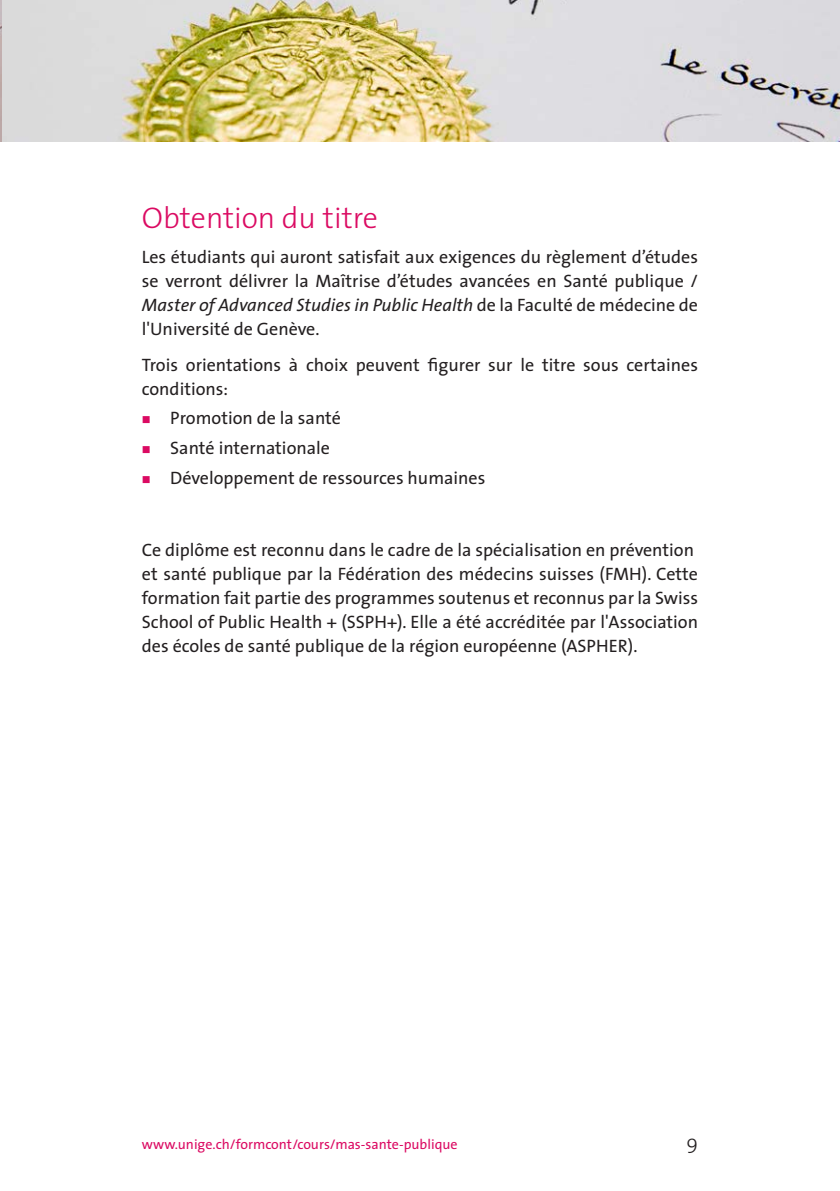
<style>
.page{position:relative;width:840px;height:1191px;background:#fff}
.page>*{position:absolute;margin:0;border:0;box-sizing:border-box;transform-origin:0 0}
.texte{font:300 30px "The Sans";color:#db0a62}
.t1{font:300 20px "The Sans";color:#231f20}
.texte-2{font:18px/24px "The Sans";color:#231f20;text-align:justify}
.retrait5{font:18px "The Sans";color:#231f20}
.t2{font:14px "The Sans";color:#db0a62}
.s1{font-style:italic}
.s2{color:#db0a62}
</style>
<div class="page">
<img style="left:0;top:0;width:839px;height:142px">
<p class="texte" style="left:142px;top:193px;width:237px">Obtention du titre</p>
<p class="texte-2" style="left:142px;top:245px;width:557px">Les étudiants qui auront satisfait aux exigences du règlement d’études se verront délivrer la Maîtrise d’études avancées en Santé publique / <span class="s1">Master of Advanced Studies in Public Health</span> de la Faculté de médecine de l'Université de Genève.</p>
<p class="texte-2" style="left:142px;top:352px;width:557px">Trois orientations à choix peuvent figurer sur le titre sous certaines conditions:</p>
<p class="retrait5" style="left:142px;top:403px;width:200px"><span class="s2">■</span> Promotion de la santé</p>
<p class="retrait5" style="left:142px;top:433px;width:189px"><span class="s2">■</span> Santé internationale</p>
<p class="retrait5" style="left:142px;top:463px;width:345px"><span class="s2">■</span> Développement de ressources humaines</p>
<p class="texte-2" style="left:142px;top:537px;width:553px">Ce diplôme est reconnu dans le cadre de la spécialisation en prévention</p>
<p class="texte-2" style="left:142px;top:561px;width:557px">et santé publique par la Fédération des médecins suisses (FMH). Cette formation fait partie des programmes soutenus et reconnus par la Swiss School of Public Health + (SSPH+). Elle a été accréditée par l'Association des écoles de santé publique de la région européenne (ASPHER).</p>
<p class="t2" style="left:142px;top:1132px;width:317px">www.unige.ch/formcont/cours/mas-sante-publique</p>
<p class="t1" style="left:686px;top:1125px;width:13px">9</p>
</div>
